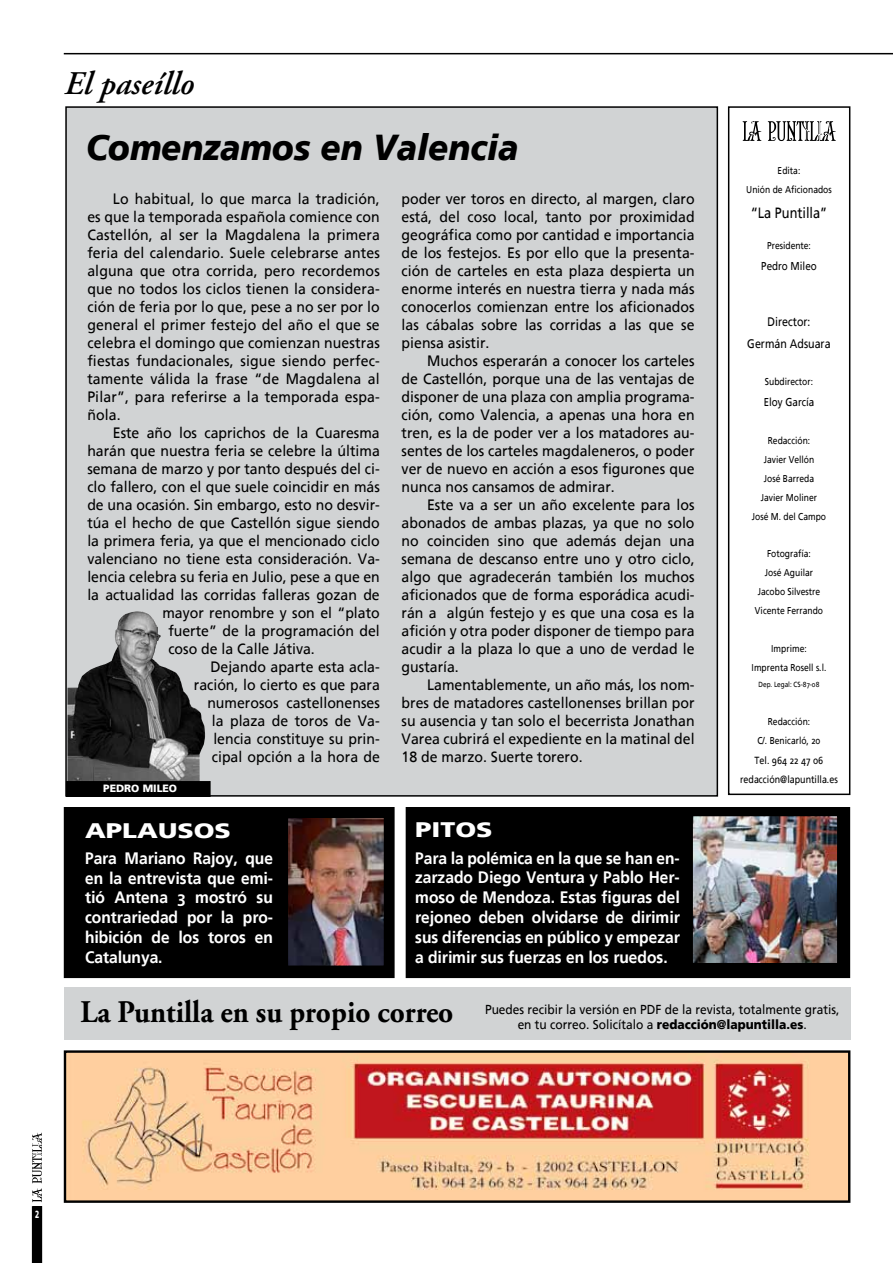
<style>
.page{position:relative;width:893px;height:1263px;background:#fff}
.page>*{position:absolute;margin:0;border:0;box-sizing:border-box;transform-origin:0 0}
.t1{font:italic 900 36px "Frutiger";color:#000;scale:.92 1}
.t2{font:italic 600 33px "Adobe Garamond Pro";color:#000}
.t3{font:700 31.5px "Adobe Garamond Pro";color:#000;scale:.93 1}
.t4{font:900 21px "Frutiger";color:#fff;scale:1.28 1}
.t5{font:700 16.5px/19.8px "Frutiger Linotype";color:#fff;text-align:justify;scale:.94 1}
.t6{font:15px/18px "Frutiger";color:#000;text-align:justify;scale:.94 1}
.t7{font:14.85px "Frutiger Linotype";color:#000;scale:.86 1}
.t8{font:13.05px/15.6px "Frutiger";color:#000;text-align:center;scale:.92 1}
.t9{font:12.3px/21.9px "Frutiger Linotype";color:#000;text-align:center;scale:.86 1}
.t10{font:11.4px "Frutiger Linotype";color:#000;scale:.86 1}
.t11{font:900 10.5px "Frutiger";color:#fff}
.t12{font:900 10.5px "Frutiger";color:#fff;scale:.65 1}
.t13{font:10.35px/19.5px "Frutiger Linotype";color:#000;text-align:center;scale:.86 1}
.t14{font:9.9px/18.9px "Frutiger Linotype";color:#000;text-align:center;scale:.86 1}
.t15{font:7.35px "Frutiger Linotype";color:#000;scale:.86 1}
.s1{font-weight:900}
</style>
<div class="page">
<hr style="left:64px;top:53px;width:829px;height:1px;background:#000">
<svg style="left:31px;top:1132px;width:12px;height:131px"></svg>
<div style="left:66px;top:107px;width:651px;height:689px;background:#d1d3d4"></div>
<div style="left:728px;top:106px;width:122px;height:689px;border:2px solid #000"></div>
<svg style="left:741px;top:108px;width:96px;height:33px"></svg>
<svg style="left:68px;top:611px;width:137px;height:170px"></svg>
<div style="left:67px;top:782px;width:143px;height:14px;background:#000"></div>
<div style="left:66px;top:781px;width:145px;height:16px;border:2px solid #000"></div>
<div style="left:64px;top:988px;width:786px;height:52px;background:#d1d3d4"></div>
<img style="left:67px;top:1053px;width:780px;height:147px">
<div style="left:64px;top:1050px;width:786px;height:153px;border:2px solid #000"></div>
<div style="left:65px;top:808px;width:329px;height:169px;background:#000"></div>
<div style="left:64px;top:807px;width:331px;height:171px;border:2px solid #000"></div>
<div style="left:406px;top:808px;width:443px;height:169px;background:#000"></div>
<div style="left:406px;top:807px;width:444px;height:171px;border:2px solid #000"></div>
<img style="left:290px;top:819px;width:92px;height:145px">
<div style="left:287px;top:816px;width:98px;height:151px;border:2px solid #000"></div>
<img style="left:694px;top:818px;width:141px;height:143px">
<div style="left:691px;top:815px;width:147px;height:149px;border:2px solid #000"></div>
<h2 class="t2" style="left:64px;top:65px;width:131px">El paseíllo</h2>
<h1 class="t1" style="left:86px;top:126px;width:472px">Comenzamos en Valencia</h1>
<p class="t6" style="left:87px;top:190px;width:313px;text-indent:26px">Lo habitual, lo que marca la tradición, es que la temporada española comience con Castellón, al ser la Magdalena la primera feria del calendario. Suele celebrarse antes alguna que otra corrida, pero recordemos que no todos los ciclos tienen la considera&shy;ción de feria por lo que, pese a no ser por lo general el primer festejo del año el que se celebra el domingo que comienzan nuestras fiestas fundacionales, sigue siendo perfec&shy;tamente válida la frase “de Magdalena al Pilar”, para referirse a la temporada espa&shy;ñola.</p>
<p class="t6" style="left:113px;top:424px;width:285px">Este año los caprichos de la Cuaresma</p>
<p class="t6" style="left:87px;top:442px;width:313px">harán que nuestra feria se celebre la última</p>
<p class="t6" style="left:87px;top:460px;width:313px">semana de marzo y por tanto después del ci-</p>
<p class="t6" style="left:87px;top:478px;width:313px">clo fallero, con el que suele coincidir en más</p>
<p class="t6" style="left:87px;top:496px;width:313px">de una ocasión. Sin embargo, esto no desvir-</p>
<p class="t6" style="left:87px;top:514px;width:313px">túa el hecho de que Castellón sigue siendo</p>
<p class="t6" style="left:87px;top:532px;width:313px">la primera feria, ya que el mencionado ciclo</p>
<p class="t6" style="left:87px;top:550px;width:313px">valenciano no tiene esta consideración. Va-</p>
<p class="t6" style="left:87px;top:568px;width:313px">lencia celebra su feria en Julio, pese a que en</p>
<p class="t6" style="left:87px;top:586px;width:313px">la actualidad las corridas falleras gozan de</p>
<p class="t6" style="left:162px;top:604px;width:233px">mayor renombre y son el “plato</p>
<p class="t6" style="left:168px;top:622px;width:226px">fuerte” de la programación del</p>
<p class="t6" style="left:168px;top:640px;width:157px">coso de la Calle Játiva.</p>
<p class="t6" style="left:210px;top:658px;width:182px">Dejando aparte esta acla-</p>
<p class="t6" style="left:194px;top:676px;width:199px">ración, lo cierto es que para</p>
<p class="t6" style="left:207px;top:694px;width:185px">numerosos castellonenses</p>
<p class="t6" style="left:212px;top:712px;width:180px">la plaza de toros de Va-</p>
<p class="t6" style="left:213px;top:730px;width:179px">lencia constituye su prin-</p>
<p class="t6" style="left:212px;top:748px;width:180px">cipal opción a la hora de</p>
<p class="t11" style="left:103px;top:782px;width:75px">PEDRO MILEO</p>
<p class="t6" style="left:402px;top:190px;width:313px">poder ver toros en directo, al margen, claro está, del coso local, tanto por proximidad geográfica como por cantidad e importancia de los festejos. Es por ello que la presenta&shy;ción de carteles en esta plaza despierta un enorme interés en nuestra tierra y nada más conocerlos comienzan entre los aficionados las cábalas sobre las corridas a las que se piensa asistir.</p>
<p class="t6" style="left:402px;top:352px;width:313px;text-indent:26px">Muchos esperarán a conocer los carteles de Castellón, porque una de las ventajas de disponer de una plaza con amplia programa&shy;ción, como Valencia, a apenas una hora en tren, es la de poder ver a los matadores au&shy;sentes de los carteles magdaleneros, o poder ver de nuevo en acción a esos figurones que nunca nos cansamos de admirar.</p>
<p class="t6" style="left:402px;top:496px;width:313px;text-indent:26px">Este va a ser un año excelente para los abonados de ambas plazas, ya que no solo no coinciden sino que además dejan una semana de descanso entre uno y otro ciclo, algo que agradecerán también los muchos aficionados que de forma esporádica acudi&shy;rán a algún festejo y es que una cosa es la afición y otra poder disponer de tiempo para acudir a la plaza lo que a uno de verdad le gustaría.</p>
<p class="t6" style="left:402px;top:676px;width:313px;text-indent:26px">Lamentablemente, un año más, los nom&shy;bres de matadores castellonenses brillan por su ausencia y tan solo el becerrista Jonathan Varea cubrirá el expediente en la matinal del 18 de marzo. Suerte torero.</p>
<h3 class="t4" style="left:85px;top:818px;width:115px">APLAUSOS</h3>
<h3 class="t4" style="left:415px;top:817px;width:62px">PITOS</h3>
<p class="t5" style="left:85px;top:848px;width:201px">Para Mariano Rajoy, que en la entrevista que emi&shy;tió Antena 3 mostró su contrariedad por la pro&shy;hibición de los toros en Catalunya.</p>
<p class="t5" style="left:415px;top:848px;width:283px">Para la polémica en la que se han en&shy;zarzado Diego Ventura y Pablo Her&shy;moso de Mendoza. Estas figuras del rejoneo deben olvidarse de dirimir sus diferencias en público y empezar a dirimir sus fuerzas en los ruedos.</p>
<p class="t14" style="left:746px;top:161px;width:101px">Edita:<br>Unión de Aficionados</p>
<p class="t7" style="left:751px;top:204px;width:91px">“La Puntilla”</p>
<p class="t14" style="left:767px;top:236px;width:53px">Presidente:</p>
<p class="t10" style="left:761px;top:259px;width:66px">Pedro Mileo</p>
<p class="t9" style="left:747px;top:310px;width:98px">Director:<br>Germán Adsuara</p>
<p class="t14" style="left:765px;top:372px;width:58px">Subdirector:</p>
<p class="t10" style="left:764px;top:395px;width:60px">Eloy García</p>
<p class="t14" style="left:752px;top:431px;width:88px">Redacción:<br>Javier Vellón<br>José Barreda<br>Javier Moliner<br>José M. del Campo</p>
<p class="t14" style="left:755px;top:544px;width:81px">Fotografía:<br>José Aguilar<br>Jacobo Silvestre<br>Vicente Ferrando</p>
<p class="t14" style="left:752px;top:639px;width:88px">Imprime:<br>Imprenta Rosell s.l.</p>
<p class="t15" style="left:758px;top:680px;width:72px">Dep. Legal: CS-87-08</p>
<p class="t14" style="left:757px;top:711px;width:75px;line-height:19.5px">Redacción:<br>C/. Benicarló, 20</p>
<p class="t13" style="left:740px;top:750px;width:115px">Tel. 964 22 47 06 redacción@lapuntilla.es</p>
<h3 class="t3" style="left:80px;top:994px;width:403px">La Puntilla en su propio correo</h3>
<p class="t8" style="left:485px;top:1001px;width:387px">Puedes recibir la versión en PDF de la revista, totalmente gratis, en tu correo. Solicítalo a <span class="s1">redacción@lapuntilla.es</span>.</p>
<p class="t12" style="left:35px;top:1207px;width:8px">2</p>
</div>
